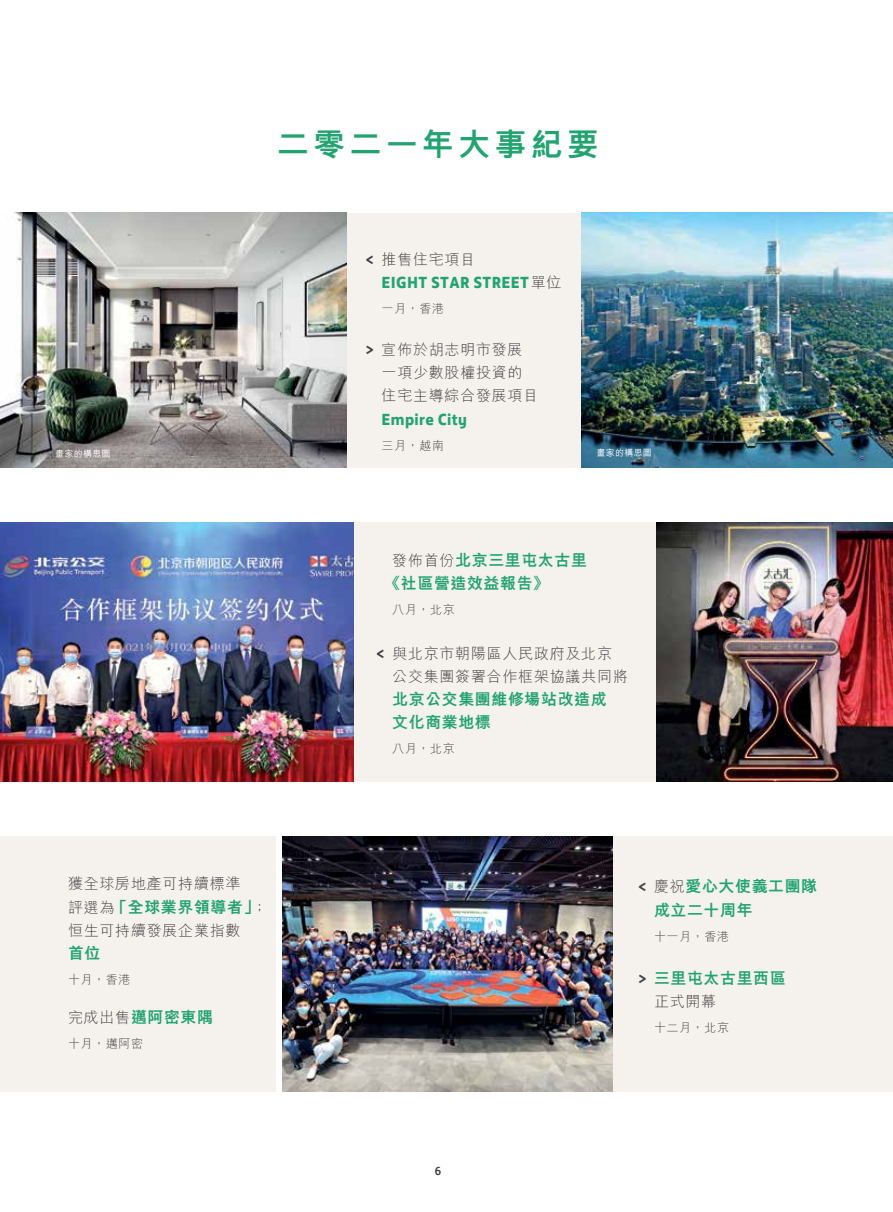
<style>
.page{position:relative;width:893px;height:1212px;background:#fff}
.page>*{position:absolute;margin:0;border:0;box-sizing:border-box;transform-origin:0 0}
.t1{font:800 31.5px "M Hei HK";letter-spacing:.15em;color:#22a470}
.t2{font:700 16.5px "FS Jack";letter-spacing:.02em;color:#22a470}
.t3{font:800 15.75px/23.2px "M Hei HK";letter-spacing:.05em;color:#22a470}
.t4{font:300 15px/23.2px "M Hei HK";letter-spacing:.05em;color:#414042}
.t5{font:300 12px "M Hei HK";letter-spacing:.05em;color:#414042}
.t6{font:500 12px "FS Jack";color:#414042}
.t7{font:500 9px "M Hei HK";letter-spacing:.03em;color:#fff}
.s1{font-family:"FS Jack";font-weight:500;font-size:19.5px}
.s2{font-family:"M Hei HK";font-weight:300;font-size:15px;color:#414042}
.s3{font-weight:300;font-size:15px;color:#414042}
.s4{font-family:"FS Jack";font-weight:500;font-size:19.5px;color:#414042}
</style>
<div class="page">
<div style="left:0;top:213px;width:592px;height:254px;background:#f5f1ed"></div>
<div style="left:304px;top:522px;width:390px;height:260px;background:#f5f1ed"></div>
<div style="left:0;top:836px;width:276px;height:255px;background:#f5f1ed"></div>
<div style="left:600px;top:836px;width:293px;height:255px;background:#f5f1ed"></div>
<img style="left:0;top:213px;width:346px;height:255px">
<img style="left:581px;top:213px;width:312px;height:254px">
<img style="left:657px;top:522px;width:236px;height:260px">
<img style="left:282px;top:836px;width:331px;height:255px">
<img style="left:0;top:522px;width:353px;height:260px">
<h1 class="t1" style="left:277px;top:128px;width:323px">二零二一年大事紀要</h1>
<p class="t4" style="left:365px;top:247px;width:112px"><span class="s1">&lt;</span> 推售住宅項目</p>
<p class="t2" style="left:382px;top:268px;width:182px">EIGHT STAR STREET<span class="s2">單位</span></p>
<p class="t5" style="left:382px;top:302px;width:64px">一月，香港</p>
<p class="t4" style="left:382px;top:338px;width:158px;text-indent:-17px"><span class="s1">&gt;</span> 宣佈於胡志明市發展一項少數股權投資的住宅主導綜合發展項目</p>
<p class="t2" style="left:382px;top:405px;width:87px">Empire City</p>
<p class="t5" style="left:382px;top:439px;width:64px">三月，越南</p>
<p class="t7" style="left:55px;top:447px;width:57px">畫家的構思圖</p>
<p class="t7" style="left:597px;top:446px;width:57px">畫家的構思圖</p>
<p class="t4" style="left:68px;top:872px;width:174px">獲全球房地產可持續標準</p>
<p class="t3" style="left:68px;top:895px;width:201px"><span class="s3">評選為</span>「全球業界領導者」<span class="s3">；</span></p>
<p class="t4" style="left:68px;top:918px;width:174px">恒生可持續發展企業指數</p>
<p class="t3" style="left:68px;top:941px;width:34px">首位</p>
<p class="t5" style="left:68px;top:974px;width:64px">十月，香港</p>
<p class="t3" style="left:68px;top:1005px;width:146px"><span class="s3">完成出售</span>邁阿密東隅</p>
<p class="t5" style="left:68px;top:1038px;width:76px">十月，邁阿密</p>
<p class="t3" style="left:384px;top:548px;width:204px;text-indent:8px"><span class="s3">發佈首份</span>北京三里屯太古里《社區營造效益報告》</p>
<p class="t5" style="left:392px;top:603px;width:64px">八月，北京</p>
<p class="t4" style="left:392px;top:641px;width:237px;text-indent:-17px"><span class="s1">&lt;</span> 與北京市朝陽區人民政府及北京公交集團簽署合作框架協議共同將</p>
<p class="t3" style="left:392px;top:687px;width:216px">北京公交集團維修場站改造成文化商業地標</p>
<p class="t5" style="left:392px;top:743px;width:64px">八月，北京</p>
<p class="t3" style="left:654px;top:875px;width:165px;text-indent:-17px"><span class="s4">&lt;</span> <span class="s3">慶祝</span>愛心大使義工團隊成立二十周年</p>
<p class="t5" style="left:654px;top:930px;width:76px">十一月，香港</p>
<p class="t3" style="left:637px;top:966px;width:150px"><span class="s4">&gt;</span> 三里屯太古里西區</p>
<p class="t4" style="left:654px;top:990px;width:64px">正式開幕</p>
<p class="t5" style="left:654px;top:1022px;width:76px">十二月，北京</p>
<p class="t6" style="left:435px;top:1161px;width:8px">6</p>
</div>
